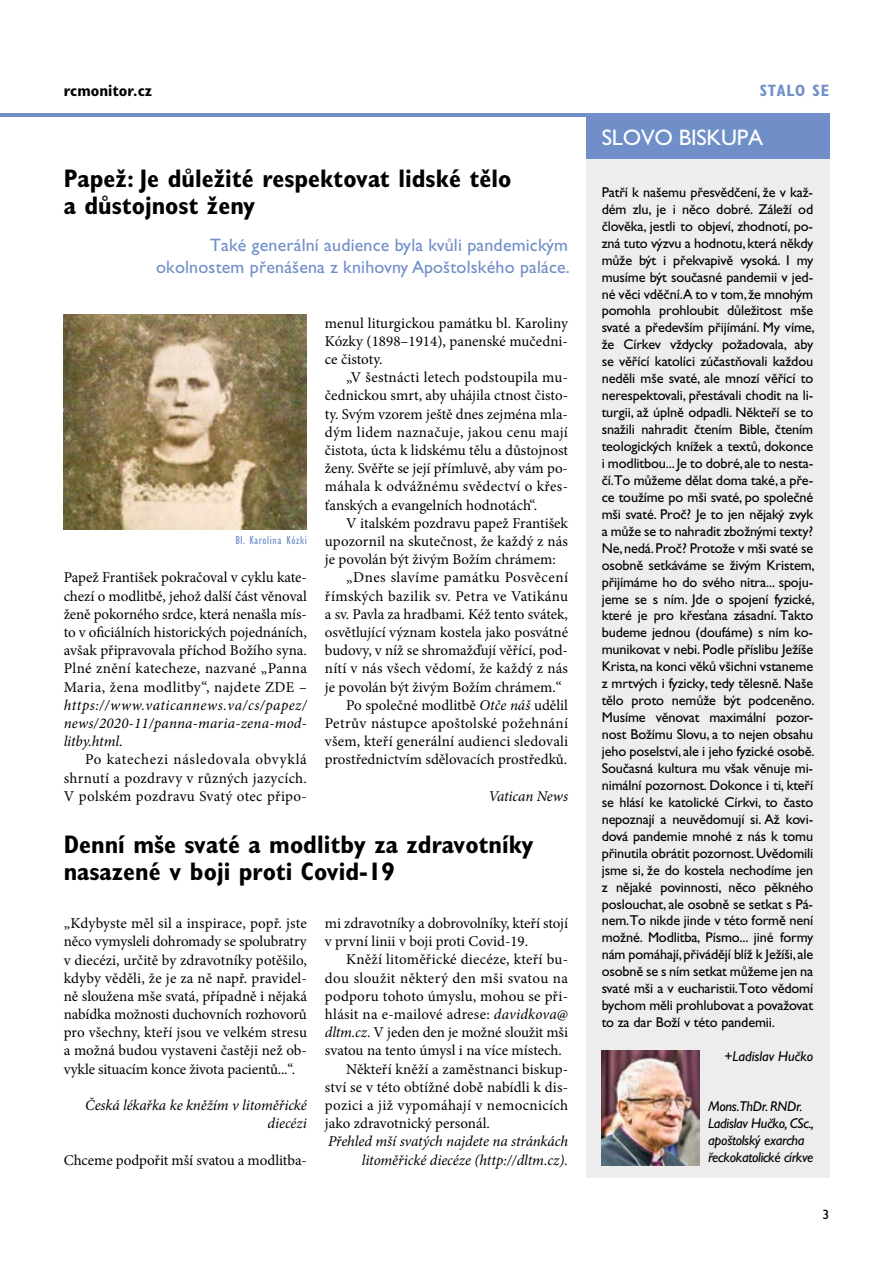
<style>
.page{position:relative;width:893px;height:1263px;background:#fff}
.page>*{position:absolute;margin:0;border:0;box-sizing:border-box;transform-origin:0 0}
.t1{font:700 condensed 25.5px/27px "Gill Sans Std";color:#000}
.t2{font:22.5px "Gill Sans Std";letter-spacing:-.01em;color:#fff}
.t3{font:18px/21.6px "Gill Sans Std";letter-spacing:.01em;color:#708fc9;text-align:right}
.t4{font:700 condensed 16.5px "Gill Sans Std";color:#000}
.t5{font:700 condensed 16.5px "Gill Sans Std";color:#708fc9}
.t6{font:15px/18.1px "Minion Pro";letter-spacing:.005em;color:#000;text-align:justify}
.t7{font:italic 15px/18.1px "Minion Pro";letter-spacing:-.005em;color:#000;text-align:right}
.t8{font:15px "Minion Pro";letter-spacing:.025em;color:#000}
.t9{font:15px "Minion Pro";letter-spacing:.03em;color:#000}
.t10{font:15px "Minion Pro";letter-spacing:.035em;color:#000}
.t11{font:14.25px/17px "Gill Sans Std";letter-spacing:-.01em;color:#000;text-align:justify}
.t12{font:italic 14.25px/17.1px "Gill Sans Std";letter-spacing:-.02em;color:#000}
.t13{font:italic 14.25px "Gill Sans Std";color:#000}
.t14{font:13.5px "Gill Sans Std";color:#000}
.t15{font:condensed 12px "Gill Sans Std";letter-spacing:.05em;color:#708fc9}
.s1{font-style:normal}
.s2{font-style:italic}
</style>
<div class="page">
<hr style="left:0;top:113px;width:829px;height:4px;background:#708fc9">
<div style="left:586px;top:117px;width:243px;height:1061px;background:#ededee"></div>
<div style="left:586px;top:116px;width:243px;height:42px;background:#708fc9"></div>
<img style="left:602px;top:1050px;width:98px;height:115px">
<img style="left:64px;top:315px;width:243px;height:215px">
<p class="t4" style="left:64px;top:81px;width:90px">rcmonitor.cz</p>
<p class="t5" style="left:760px;top:81px;width:62px">stalose</p>
<h1 class="t1" style="left:64px;top:165px;width:449px">Papež: Je důležité respektovat lidské tělo a důstojnost ženy</h1>
<p class="t3" style="left:156px;top:235px;width:415px">Také generální audience byla kvůli pandemickým okolnostem přenášena z knihovny Apoštolského paláce.</p>
<p class="t15" style="left:235px;top:534px;width:73px">Bl. Karolina Kózki</p>
<p class="t6" style="left:64px;top:569px;width:245px">Papež František pokračoval v cyklu kate&shy;chezí o modlitbě, jehož další část věnoval ženě pokorného srdce, která nenašla mís&shy;to v oficiálních historických pojednáních, avšak připravovala příchod Božího syna.<br>Plné znění katecheze, nazvané „Panna Maria, žena modlitby“, najdete ZDE –</p>
<p class="t7" style="left:64px;top:696px;width:245px;text-align:justify">https://www.vaticannews.va/cs/papez/ news/2020-11/panna-maria-zena-mod&shy;litby.html<span class="s1">.</span></p>
<p class="t6" style="left:64px;top:751px;width:245px;text-indent:21px">Po katechezi následovala obvyklá shrnutí a pozdravy v různých jazycích.<br>V polském pozdravu Svatý otec připo-</p>
<p class="t6" style="left:325px;top:314px;width:245px">menul liturgickou památku bl. Karoliny Kózky (1898–1914), panenské mučedni&shy;ce čistoty.</p>
<p class="t6" style="left:325px;top:368px;width:245px;text-indent:21px">„V šestnácti letech podstoupila mu&shy;čednickou smrt, aby uhájila ctnost čisto&shy;ty. Svým vzorem ještě dnes zejména mla&shy;dým lidem naznačuje, jakou cenu mají čistota, úcta k lidskému tělu a důstojnost ženy. Svěřte se její přímluvě, aby vám po&shy;máhala k odvážnému svědectví o křes&shy;ťanských a evangelních hodnotách“.</p>
<p class="t6" style="left:346px;top:514px;width:223px">V italském pozdravu papež František</p>
<p class="t6" style="left:325px;top:532px;width:245px">upozornil na skutečnost, že každý z nás</p>
<p class="t6" style="left:325px;top:550px;width:232px">je povolán být živým Božím chrámem:</p>
<p class="t10" style="left:346px;top:567px;width:223px">„Dnes slavíme památku Posvěcení</p>
<p class="t9" style="left:325px;top:586px;width:245px">římských bazilik sv. Petra ve Vatikánu</p>
<p class="t6" style="left:325px;top:605px;width:245px">a sv. Pavla za hradbami. Kéž tento svátek,</p>
<p class="t6" style="left:325px;top:623px;width:245px">osvětlující význam kostela jako posvátné</p>
<p class="t6" style="left:325px;top:641px;width:245px">budovy, v níž se shromažďují věřící, pod-</p>
<p class="t6" style="left:325px;top:659px;width:245px">nítí v nás všech vědomí, že každý z nás</p>
<p class="t6" style="left:325px;top:678px;width:238px">je povolán být živým Božím chrámem.“</p>
<p class="t6" style="left:346px;top:696px;width:223px">Po společné modlitbě <span class="s2">Otče náš</span> udělil</p>
<p class="t8" style="left:325px;top:713px;width:245px">Petrův nástupce apoštolské požehnání</p>
<p class="t6" style="left:325px;top:732px;width:245px">všem, kteří generální audienci sledovali</p>
<p class="t6" style="left:325px;top:750px;width:244px">prostřednictvím sdělovacích prostředků.</p>
<p class="t7" style="left:488px;top:787px;width:81px">Vatican News</p>
<h1 class="t1" style="left:64px;top:831px;width:471px">Denní mše svaté a modlitby za zdravotníky nasazené v boji proti Covid-19</h1>
<p class="t6" style="left:64px;top:914px;width:245px">„Kdybyste měl sil a inspirace, popř. jste něco vymysleli dohromady se spolubratry v diecézi, určitě by zdravotníky potěšilo, kdyby věděli, že je za ně např. pravidel&shy;ně sloužena mše svatá, případně i nějaká nabídka možnosti duchovních rozhovorů pro všechny, kteří jsou ve velkém stresu a možná budou vystaveni častěji než ob&shy;vykle situacím konce života pacientů...“.</p>
<p class="t7" style="left:85px;top:1096px;width:223px">Česká lékařka ke kněžím v litoměřické diecézi</p>
<p class="t6" style="left:64px;top:1151px;width:245px">Chceme podpořit mší svatou a modlitba-</p>
<p class="t6" style="left:325px;top:914px;width:245px">mi zdravotníky a dobrovolníky, kteří stojí v první linii v boji proti Covid-19.</p>
<p class="t6" style="left:346px;top:951px;width:223px">Kněží litoměřické diecéze, kteří bu-</p>
<p class="t8" style="left:325px;top:968px;width:245px">dou sloužit některý den mši svatou na</p>
<p class="t6" style="left:325px;top:987px;width:245px">podporu tohoto úmyslu, mohou se při-</p>
<p class="t6" style="left:325px;top:1005px;width:245px">hlásit na e-mailové adrese: <span class="s2">davidkova@</span></p>
<p class="t6" style="left:325px;top:1023px;width:245px"><span class="s2">dltm.cz</span>. V jeden den je možné sloužit mši</p>
<p class="t6" style="left:325px;top:1042px;width:239px">svatou na tento úmysl i na více místech.</p>
<p class="t6" style="left:346px;top:1060px;width:223px">Někteří kněží a zaměstnanci biskup-</p>
<p class="t6" style="left:325px;top:1078px;width:245px">ství se v této obtížné době nabídli k dis-</p>
<p class="t8" style="left:325px;top:1095px;width:245px">pozici a již vypomáhají v nemocnicích</p>
<p class="t6" style="left:325px;top:1114px;width:166px">jako zdravotnický personál.</p>
<p class="t7" style="left:328px;top:1132px;width:241px">Přehled mší svatých najdete na stránkách litoměřické diecéze (http://dltm.cz).</p>
<h2 class="t2" style="left:602px;top:125px;width:163px">SLOVO BISKUPA</h2>
<p class="t11" style="left:602px;top:184px;width:214px">Patří k našemu přesvědčení, že v kaž&shy;dém zlu, je i něco dobré. Záleží od člověka, jestli to objeví, zhodnotí, po&shy;zná tuto výzvu a hodnotu, která někdy může být i překvapivě vysoká. I my musíme být současné pandemii v jed&shy;né věci vděční.A to v tom, že mnohým pomohla prohloubit důležitost mše svaté a především přijímání. My víme, že Církev vždycky požadovala, aby se věřící katolíci zúčastňovali každou neděli mše svaté, ale mnozí věřící to nerespektovali, přestávali chodit na li&shy;turgii, až úplně odpadli. Někteří se to snažili nahradit čtením Bible, čtením teologických knížek a textů, dokonce i modlitbou... Je to dobré, ale to nesta&shy;čí.To můžeme dělat doma také, a pře&shy;ce toužíme po mši svaté, po společné mši svaté. Proč? Je to jen nějaký zvyk a může se to nahradit zbožnými texty?<br>Ne, nedá. Proč? Protože v mši svaté se osobně setkáváme se živým Kristem, přijímáme ho do svého nitra... spoju&shy;jeme se s ním. Jde o spojení fyzické, které je pro křesťana zásadní. Takto budeme jednou (doufáme) s ním ko&shy;munikovat v nebi. Podle příslibu Ježíše Krista, na konci věků všichni vstaneme z mrtvých i fyzicky, tedy tělesně. Naše tělo proto nemůže být podceněno.<br>Musíme věnovat maximální pozor&shy;nost Božímu Slovu, a to nejen obsahu jeho poselství, ale i jeho fyzické osobě.<br>Současná kultura mu však věnuje mi&shy;nimální pozornost. Dokonce i ti, kteří se hlásí ke katolické Církvi, to často nepoznají a neuvědomují si. Až kovi&shy;dová pandemie mnohé z nás k tomu přinutila obrátit pozornost. Uvědomili jsme si, že do kostela nechodíme jen z nějaké povinnosti, něco pěkného poslouchat, ale osobně se setkat s Pá&shy;nem.To nikde jinde v této formě není možné. Modlitba, Písmo... jiné formy nám pomáhají, přivádějí blíž k Ježíši, ale osobně se s ním setkat můžeme jen na svaté mši a v eucharistii.Toto vědomí bychom měli prohlubovat a považovat to za dar Boží v této pandemii.</p>
<p class="t13" style="left:724px;top:1048px;width:91px">+Ladislav Hučko</p>
<p class="t12" style="left:708px;top:1097px;width:107px">Mons.ThDr. RNDr.<br>Ladislav Hučko, CSc., apoštolský exarcha řeckokatolické církve</p>
<p class="t14" style="left:822px;top:1207px;width:8px">3</p>
</div>
